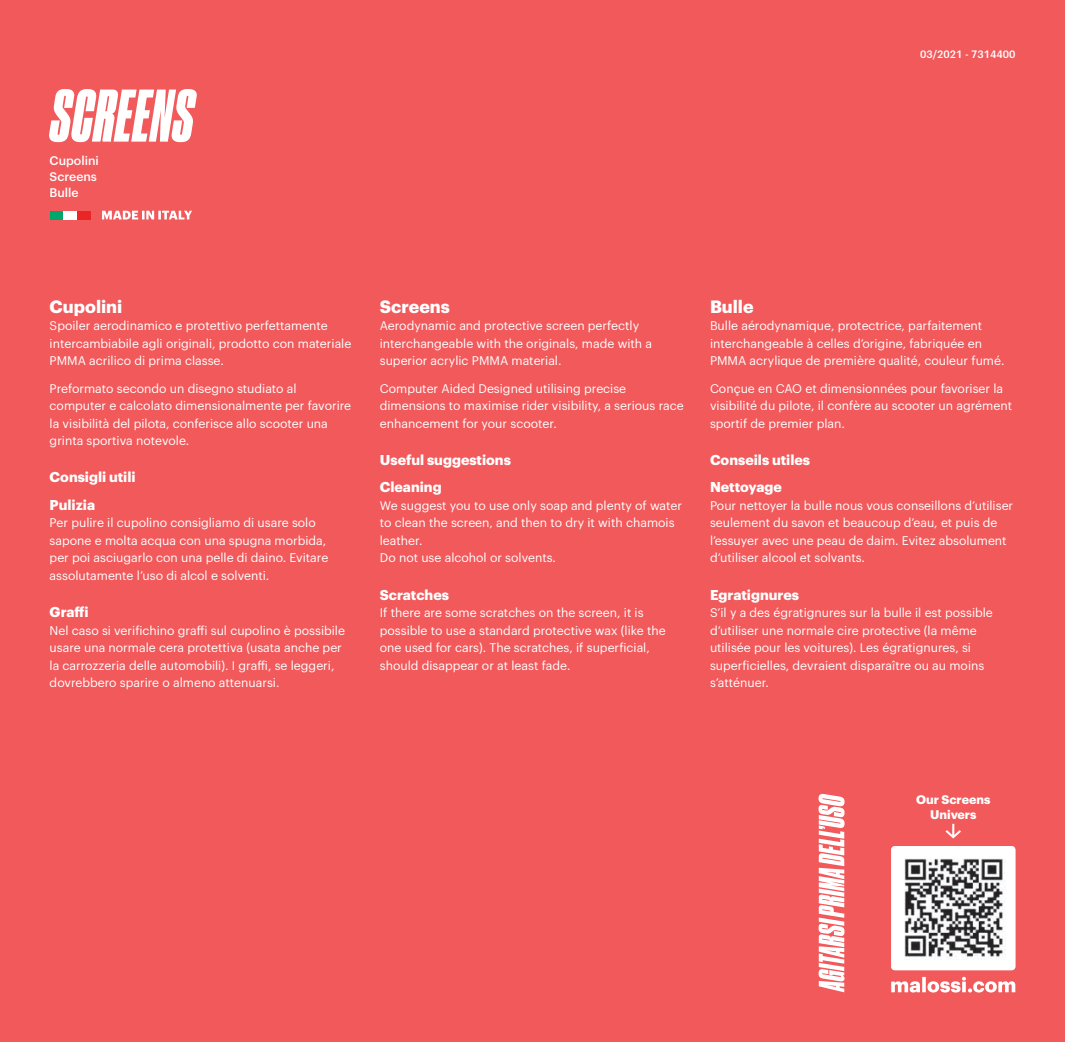
<style>
.page{position:relative;width:1065px;height:1042px;background:#fff}
.page>*{position:absolute;margin:0;border:0;box-sizing:border-box;transform-origin:0 0}
.t1{font:italic 70px "Druk Condensed Super";letter-spacing:.02em;color:#fff}
.t2{font:700 17.5px "Graphik";color:#fff}
.t3{font:700 14px/27.5px "Graphik";color:#fff}
.t4{font:12.25px/17.5px "Graphik";color:#fff}
.t5{font:500 12.25px/15.8px "Graphik";color:#fff}
.t6{font:700 12.25px/14.7px "Graphik";color:#fff;text-align:center}
.t7{font:500 10.5px "Graphik";color:#fff}
</style>
<div class="page">
<div style="left:0;top:0;width:1064px;height:1042px;background:#f1595b"></div>
<svg style="left:102px;top:211px;width:90px;height:8px"></svg>
<div style="left:50px;top:211px;width:13px;height:8px;background:#00a76d"></div>
<div style="left:63px;top:211px;width:14px;height:8px;background:#fff"></div>
<div style="left:77px;top:211px;width:14px;height:8px;background:#eb2526"></div>
<svg style="left:818px;top:793px;width:26px;height:199px"></svg>
<svg style="left:891px;top:977px;width:123px;height:15px"></svg>
<img style="left:890px;top:846px;width:124px;height:124px;border-radius:4px">
<svg style="left:945px;top:824px;width:15px;height:14px"></svg>
<h1 class="t1" style="left:50px;top:76px;width:145px">SCREENS</h1>
<p class="t5" style="left:50px;top:152px;width:51px">Cupolini<br>Screens<br>Bulle</p>
<p class="t7" style="left:919px;top:46px;width:96px">03/2021 - 7314400</p>
<h2 class="t2" style="left:50px;top:296px;width:74px">Cupolini</h2>
<p class="t4" style="left:50px;top:318px;width:303px">Spoiler aerodinamico e protettivo perfettamente intercambiabile agli originali, prodotto con materiale<br>PMMA acrilico di prima classe.</p>
<p class="t4" style="left:50px;top:380px;width:303px">Preformato secondo un disegno studiato al computer e calcolato dimensionalmente per favorire la visibilità del pilota, conferisce allo scooter una grinta sportiva notevole.</p>
<p class="t3" style="left:50px;top:464px;width:87px">Consigli utili<br>Pulizia</p>
<p class="t4" style="left:50px;top:515px;width:280px">Per pulire il cupolino consigliamo di usare solo sapone e molta acqua con una spugna morbida, per poi asciugarlo con una pelle di daino. Evitare assolutamente l’uso di alcol e solventi.</p>
<p class="t3" style="left:50px;top:599px;width:40px">Graffi</p>
<p class="t4" style="left:50px;top:622px;width:297px">Nel caso si verifichino graffi sul cupolino è possibile usare una normale cera protettiva (usata anche per la carrozzeria delle automobili). I graffi, se leggeri, dovrebbero sparire o almeno attenuarsi.</p>
<h2 class="t2" style="left:379px;top:296px;width:71px">Screens</h2>
<p class="t4" style="left:379px;top:318px;width:274px">Aerodynamic and protective screen perfectly interchangeable with the originals, made with a superior acrylic PMMA material.</p>
<p class="t4" style="left:379px;top:380px;width:305px">Computer Aided Designed utilising precise dimensions to maximise rider visibility, a serious race enhancement for your scooter.</p>
<p class="t3" style="left:379px;top:446px;width:132px">Useful suggestions<br>Cleaning</p>
<p class="t4" style="left:379px;top:497px;width:304px">We suggest you to use only soap and plenty of water to clean the screen, and then to dry it with chamois leather.<br>Do not use alcohol or solvents.</p>
<p class="t3" style="left:379px;top:581px;width:71px">Scratches</p>
<p class="t4" style="left:379px;top:605px;width:287px">If there are some scratches on the screen, it is possible to use a standard protective wax (like the one used for cars). The scratches, if superficial, should disappear or at least fade.</p>
<h2 class="t2" style="left:709px;top:296px;width:45px">Bulle</h2>
<p class="t4" style="left:709px;top:318px;width:296px">Bulle aérodynamique, protectrice, parfaitement interchangeable à celles d’origine, fabriquée en<br>PMMA acrylique de première qualité, couleur fumé.</p>
<p class="t4" style="left:709px;top:380px;width:303px">Conçue en CAO et dimensionnées pour favoriser la visibilité du pilote, il confère au scooter un agrément sportif de premier plan.</p>
<p class="t3" style="left:709px;top:446px;width:102px">Conseils utiles<br>Nettoyage</p>
<p class="t4" style="left:709px;top:497px;width:304px">Pour nettoyer la bulle nous vous conseillons d’utiliser seulement du savon et beaucoup d’eau, et puis de l’essuyer avec une peau de daim. Evitez absolument d’utiliser alcool et solvants.</p>
<p class="t3" style="left:709px;top:581px;width:90px">Egratignures</p>
<p class="t4" style="left:709px;top:605px;width:284px">S’il y a des égratignures sur la bulle il est possible d’utiliser une normale cire protective (la même utilisée pour les voitures). Les égratignures, si superficielles, devraient disparaître ou au moins s’atténuer.</p>
<p class="t6" style="left:915px;top:792px;width:76px">Our Screens<br>Univers</p>
</div>
